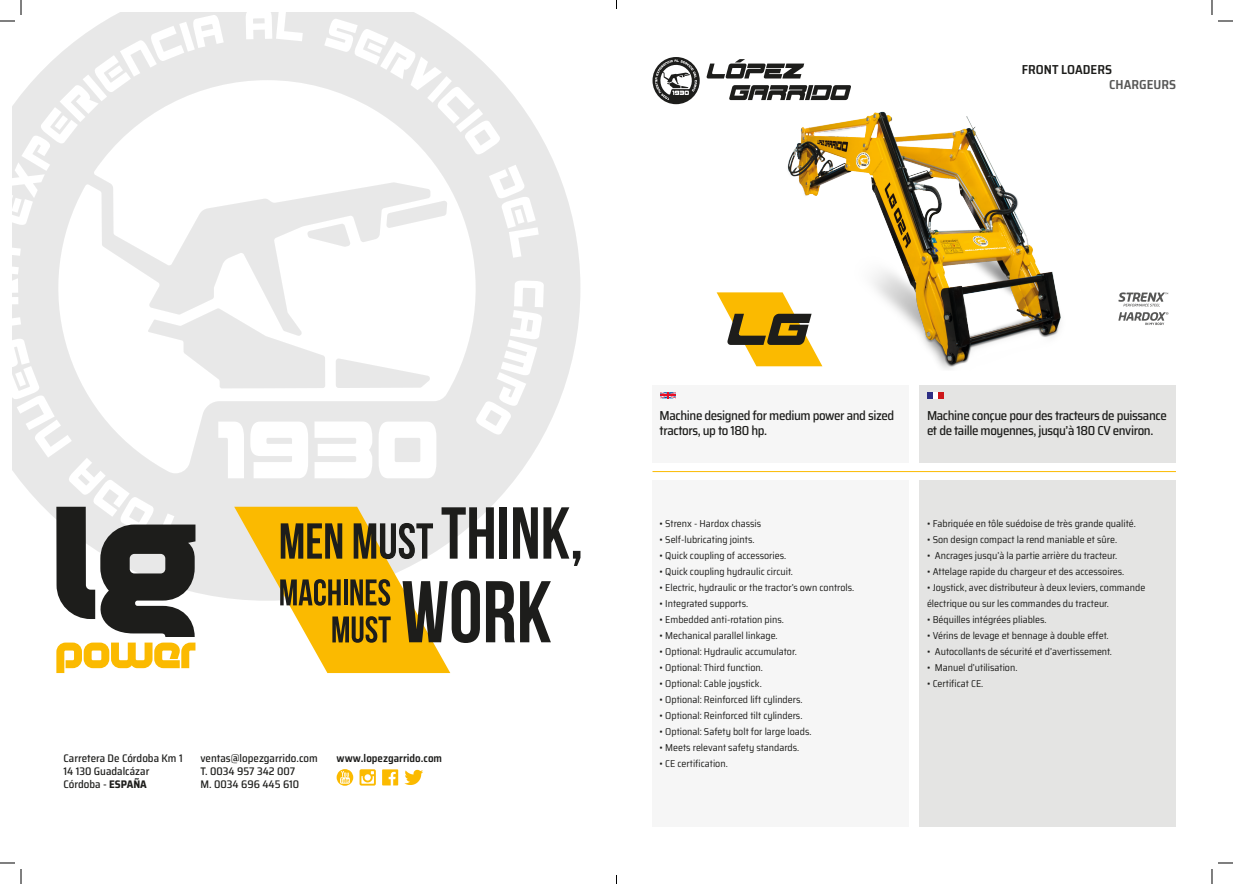
<style>
.page{position:relative;width:1233px;height:884px;background:#fff}
.page>*{position:absolute;margin:0;border:0;box-sizing:border-box;transform-origin:0 0}
.t1{font:500 semi-condensed 13px/15px "Saira";letter-spacing:-.03em;color:#1d1d1b}
.t2{font:600 semi-condensed 13px "Saira";color:#1d1d1b}
.t3{font:600 semi-condensed 13px "Saira";color:#575756}
.t4{font:500 semi-condensed 11px "Saira";color:#1d1d1b}
.t5{font:600 semi-condensed 11px "Saira";color:#1d1d1b}
.t6{font:semi-condensed 10px/16px "Saira";color:#1d1d1b}
.s1{font-weight:700}
</style>
<div class="page">
<svg style="left:12px;top:12px;width:568px;height:587px;fill:#e8e8e8"></svg>
<svg style="left:485px;top:410px;width:17px;height:16px"></svg>
<svg style="left:386px;top:201px;width:61px;height:27px"></svg>
<svg style="left:526px;top:320px;width:7px;height:12px"></svg>
<div style="left:920px;top:385px;width:256px;height:77px;background:#e4e4e3"></div>
<div style="left:652px;top:385px;width:256px;height:77px;background:#f6f6f6"></div>
<hr style="left:652px;top:471px;width:524px;height:1px;background:#fbba00">
<svg style="left:1122px;top:292px;width:46px;height:14px"></svg>
<svg style="left:1122px;top:312px;width:46px;height:13px"></svg>
<svg style="left:660px;top:392px;width:16px;height:6px"></svg>
<svg style="left:927px;top:392px;width:16px;height:6px"></svg>
<svg style="left:652px;top:57px;width:47px;height:47px"></svg>
<svg style="left:706px;top:59px;width:98px;height:20px"></svg>
<svg style="left:729px;top:85px;width:122px;height:15px"></svg>
<div style="left:652px;top:481px;width:256px;height:346px;background:#f6f6f6"></div>
<div style="left:920px;top:481px;width:256px;height:346px;background:#e4e4e3"></div>
<img style="left:769px;top:86px;width:353px;height:284px">
<svg style="left:716px;top:292px;width:106px;height:74px"></svg>
<svg style="left:56px;top:506px;width:139px;height:167px"></svg>
<svg style="left:234px;top:507px;width:346px;height:166px"></svg>
<svg style="left:382px;top:769px;width:16px;height:16px"></svg>
<svg style="left:404px;top:770px;width:19px;height:15px"></svg>
<svg style="left:359px;top:769px;width:17px;height:16px"></svg>
<svg style="left:336px;top:769px;width:17px;height:17px"></svg>
<svg style="left:1218px;top:20px;width:15px;height:2px"></svg>
<svg style="left:1218px;top:862px;width:15px;height:2px"></svg>
<svg style="left:0;top:0;width:22px;height:22px"></svg>
<svg style="left:0;top:862px;width:22px;height:22px"></svg>
<svg style="left:1211px;top:0;width:1px;height:15px"></svg>
<svg style="left:1211px;top:869px;width:1px;height:15px"></svg>
<p class="t4" style="left:200px;top:750px;width:119px">ventas@lopezgarrido.com</p>
<p class="t4" style="left:200px;top:763px;width:96px">T. 0034 957 342 007</p>
<p class="t4" style="left:200px;top:776px;width:100px">M. 0034 696 445 610</p>
<p class="t4" style="left:63px;top:750px;width:121px">Carretera De Córdoba Km 1</p>
<p class="t5" style="left:336px;top:749px;width:107px">www.lopezgarrido.com</p>
<p class="t4" style="left:63px;top:763px;width:87px">14 130 Guadalcázar</p>
<p class="t4" style="left:63px;top:776px;width:85px">Córdoba - <span class="s1">ESPAÑA</span></p>
<p class="t2" style="left:1022px;top:59px;width:92px">FRONT LOADERS</p>
<p class="t3" style="left:1109px;top:74px;width:68px">CHARGEURS</p>
<p class="t1" style="left:659px;top:408px;width:236px">Machine designed for medium power and sized tractors, up to 180 hp.</p>
<p class="t6" style="left:659px;top:515px;width:103px">• Strenx - Hardox chassis</p>
<p class="t6" style="left:659px;top:531px;width:96px">• Self-lubricating joints.</p>
<p class="t6" style="left:659px;top:547px;width:128px">• Quick coupling of accessories.</p>
<p class="t6" style="left:659px;top:563px;width:135px">• Quick coupling hydraulic circuit.</p>
<p class="t6" style="left:659px;top:579px;width:196px">• Electric, hydraulic or the tractor’s own controls.</p>
<p class="t6" style="left:659px;top:595px;width:90px">• Integrated supports.</p>
<p class="t6" style="left:659px;top:611px;width:126px">• Embedded anti-rotation pins.</p>
<p class="t6" style="left:659px;top:627px;width:120px">• Mechanical parallel linkage.</p>
<p class="t6" style="left:659px;top:643px;width:139px">• Optional: Hydraulic accumulator.</p>
<p class="t6" style="left:659px;top:659px;width:105px">• Optional: Third function.</p>
<p class="t6" style="left:659px;top:675px;width:104px">• Optional: Cable joystick.</p>
<p class="t6" style="left:659px;top:691px;width:144px">• Optional: Reinforced lift cylinders.</p>
<p class="t6" style="left:659px;top:707px;width:144px">• Optional: Reinforced tilt cylinders.</p>
<p class="t6" style="left:659px;top:723px;width:153px">• Optional: Safety bolt for large loads.</p>
<p class="t6" style="left:659px;top:739px;width:141px">• Meets relevant safety standards.</p>
<p class="t6" style="left:659px;top:755px;width:70px">• CE certification.</p>
<p class="t1" style="left:927px;top:408px;width:241px">Machine conçue pour des tracteurs de puissance et de taille moyennes, jusqu’à 180 CV environ.</p>
<p class="t6" style="left:927px;top:515px;width:210px">• Fabriquée en tôle suédoise de très grande qualité.</p>
<p class="t6" style="left:927px;top:531px;width:192px">• Son design compact la rend maniable et sûre.</p>
<p class="t6" style="left:927px;top:547px;width:192px">• Ancrages jusqu’à la partie arrière du tracteur.</p>
<p class="t6" style="left:927px;top:563px;width:199px">• Attelage rapide du chargeur et des accessoires.</p>
<p class="t6" style="left:927px;top:579px;width:220px">• Joystick, avec distributeur à deux leviers, commande électrique ou sur les commandes du tracteur.</p>
<p class="t6" style="left:927px;top:611px;width:121px">• Béquilles intégrées pliables.</p>
<p class="t6" style="left:927px;top:627px;width:183px">• Vérins de levage et bennage à double effet.</p>
<p class="t6" style="left:927px;top:643px;width:186px">• Autocollants de sécurité et d’avertissement.</p>
<p class="t6" style="left:927px;top:659px;width:92px">• Manuel d’utilisation.</p>
<p class="t6" style="left:927px;top:675px;width:58px">• Certificat CE.</p>
</div>
